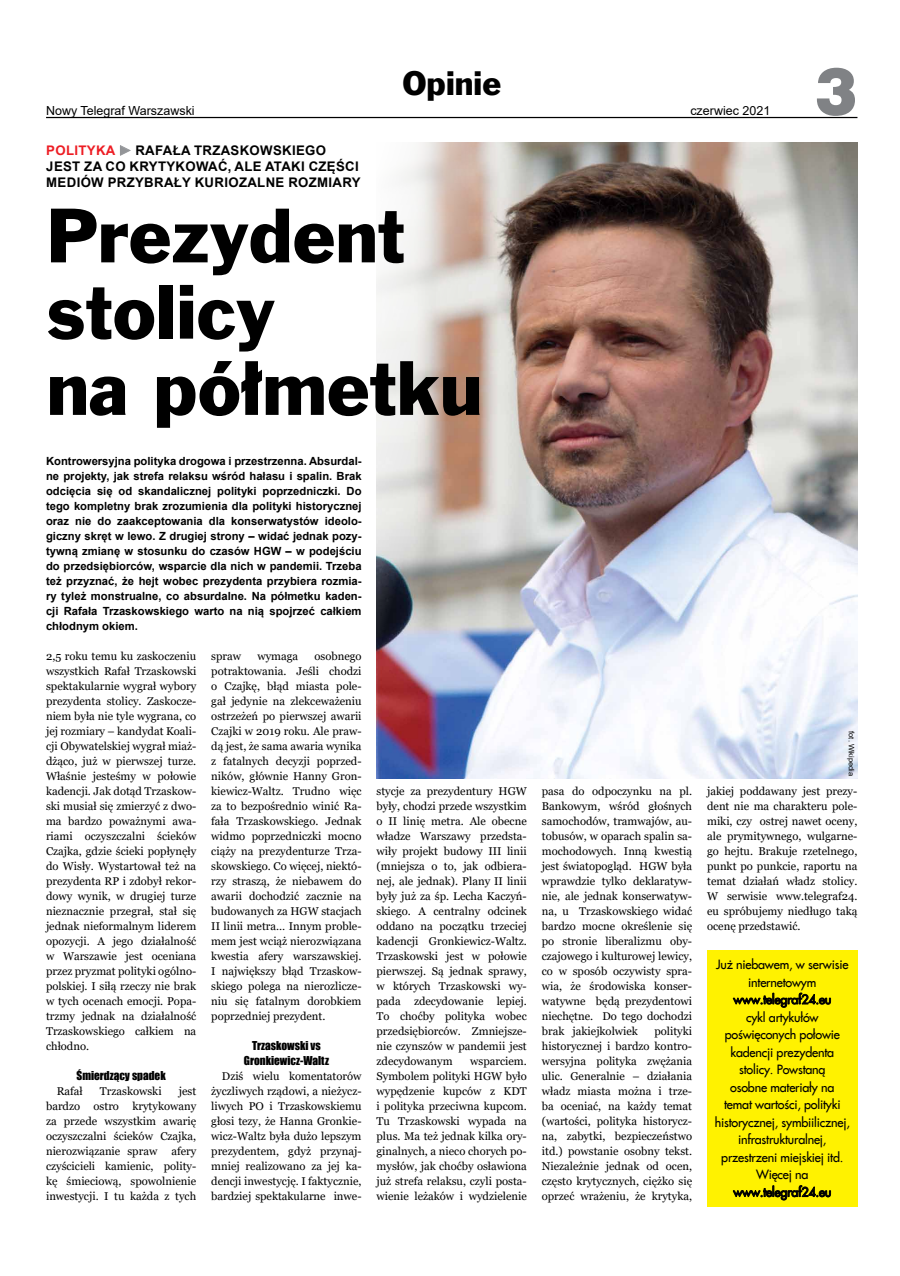
<style>
.page{position:relative;width:900px;height:1276px;background:#fff}
.page>*{position:absolute;margin:0;border:0;box-sizing:border-box;transform-origin:0 0}
.t1{font:70.5px/76.2px "Frank Goth EU";color:#000}
.t2{font:65px "Swis 721 Blk EU";color:#808285}
.t3{font:31px "Frank Goth EU";color:#000}
.t4{font:700 13.25px/15.9px "Arial";letter-spacing:.025em;color:#000}
.t5{font:12.5px/17.5px "Fujiyama 2";letter-spacing:-.015em;color:#000;text-align:center}
.t6{font:12.5px "Arial";color:#000}
.t7{font:11.25px/15px "Georgia";color:#000;text-align:justify}
.t8{font:700 11.25px/15px "Arial";color:#000;text-align:justify}
.t9{font:11.25px/15px "Impact";color:#000;text-align:center}
.t10{font:7.5px "Arial";color:#000}
.s1{color:#ed1d24}
.s2{font-family:"Impact";font-weight:400;color:#939598}
</style>
<div class="page">
<hr style="left:46px;top:117px;width:811px;height:1px;background:#000">
<img style="left:377px;top:142px;width:480px;height:636px">
<div style="left:707px;top:950px;width:150px;height:256px;background:#fff200"></div>
<svg style="left:732px;top:992px;width:99px;height:16px"></svg>
<svg style="left:732px;top:1185px;width:99px;height:15px"></svg>
<svg style="left:120px;top:145px;width:11px;height:11px"></svg>
<h3 class="t3" style="left:402px;top:64px;width:100px">Opinie</h3>
<p class="t6" style="left:46px;top:102px;width:150px">Nowy Telegraf Warszawski</p>
<p class="t6" style="left:690px;top:102px;width:81px">czerwiec 2021</p>
<p class="t4" style="left:46px;top:142px;width:316px"><span class="s1">POLITYKA</span> <span class="s2">►</span> Rafała Trzaskowskieg o<br>jest za co krytykować, ale ataki części mediów przybrały kuriozalne rozmiary</p>
<h1 class="t1" style="left:47px;top:204px;width:437px">Prezydent stolicy<br>na półmetku</h1>
<h2 class="t2" style="left:815px;top:50px;width:44px">3</h2>
<p class="t8" style="left:46px;top:454px;width:318px">Kontrowersyjna polityka drogowa i przestrzenna. Absurdal&shy;ne projekty, jak strefa relaksu wśród hałasu i spalin. Brak odcięcia się od skandalicznej polityki poprzedniczki. Do tego kompletny brak zrozumienia dla polityki historycznej oraz nie do zaakceptowania dla konserwatystów ideolo&shy;giczny skręt w lewo. Z drugiej strony – widać jednak pozy&shy;tywną zmianę w stosunku do czasów HGW – w podejściu do przedsiębiorców, wsparcie dla nich w pandemii. Trzeba też przyznać, że hejt wobec prezydenta przybiera rozmia&shy;ry tyleż monstrualne, co absurdalne. Na półmetku kaden&shy;cji Rafała Trzaskowskiego warto na nią spojrzeć całkiem chłodnym okiem.</p>
<p class="t7" style="left:46px;top:649px;width:152px">2,5 roku temu ku zaskoczeniu wszystkich Rafał Trzaskowski spektakularnie wygrał wybory prezydenta stolicy. Zaskocze&shy;niem była nie tyle wygrana, co jej rozmiary – kandydat Koali&shy;cji Obywatelskiej wygrał miaż&shy;dżąco, już w pierwszej turze.<br>Właśnie jesteśmy w połowie kadencji. Jak dotąd Trzaskow&shy;ski musiał się zmierzyć z dwo&shy;ma bardzo poważnymi awa&shy;riami oczyszczalni ścieków Czajka, gdzie ścieki popłynęły do Wisły. Wystartował też na prezydenta RP i zdobył rekor&shy;dowy wynik, w drugiej turze nieznacznie przegrał, stał się jednak nieformalnym liderem opozycji. A jego działalność w Warszawie jest oceniana przez pryzmat polityki ogólno&shy;polskiej. I siłą rzeczy nie brak w tych ocenach emocji. Popa&shy;trzmy jednak na działalność Trzaskowskiego całkiem na chłodno.</p>
<p class="t9" style="left:77px;top:1068px;width:91px">Śmierdzący spadek</p>
<p class="t7" style="left:57px;top:1084px;width:28px">Rafał</p>
<p class="t7" style="left:100px;top:1084px;width:63px">Trzaskowski</p>
<p class="t7" style="left:211px;top:649px;width:152px;text-indent:103px">osobnego potraktowania. Jeśli chodzi o Czajkę, błąd miasta pole&shy;gał jedynie na zlekceważeniu ostrzeżeń po pierwszej awarii Czajki w 2019 roku. Ale praw&shy;dą jest, że sama awaria wynika z fatalnych decyzji poprzed&shy;ników, głównie Hanny Gron&shy;kiewicz-Waltz. Trudno więc za to bezpośrednio winić Ra&shy;fała Trzaskowskiego. Jednak widmo poprzedniczki mocno ciąży na prezydenturze Trza&shy;skowskiego. Co więcej, niektó&shy;rzy straszą, że niebawem do awarii dochodzić zacznie na budowanych za HGW stacjach II linii metra… Innym proble&shy;mem jest wciąż nierozwiązana kwestia afery warszawskiej.<br>I największy błąd Trzaskow&shy;skiego polega na nierozlicze&shy;niu się fatalnym dorobkiem poprzedniej prezydent.</p>
<p class="t9" style="left:244px;top:1038px;width:87px">Trzaskowski vs<br>Gronkiewicz-Waltz</p>
<p class="t7" style="left:211px;top:1069px;width:152px;text-indent:11px">Dziś wielu komentatorów życzliwych rządowi, a nieżycz&shy;liwych PO i Trzaskowskiemu głosi tezy, że Hanna Gronkie&shy;wicz-Waltz była dużo lepszym prezydentem, gdyż przynaj&shy;mniej realizowano za jej ka&shy;dencji inwestycję. I faktycznie, bardziej spektakularne inwe-</p>
<p class="t7" style="left:211px;top:649px;width:31px">spraw</p>
<p class="t7" style="left:257px;top:649px;width:42px">wymaga</p>
<p class="t7" style="left:46px;top:1084px;width:152px;text-indent:133px">jest bardzo ostro krytykowany za przede wszystkim awarię oczyszczalni ścieków Czajka, nierozwiązanie spraw</p>
<p class="t7" style="left:46px;top:1144px;width:152px;text-indent:125px">afery czyścicieli kamienic, polity&shy;kę śmieciową, spowolnienie inwestycji. I tu każda z tych</p>
<p class="t7" style="left:377px;top:784px;width:152px">stycje za prezydentury HGW były, chodzi przede wszystkim o II linię metra. Ale obecne władze Warszawy przedsta&shy;wiły projekt budowy III linii (mniejsza o to, jak odbiera&shy;nej, ale jednak). Plany II linii były już za śp. Lecha Kaczyń&shy;skiego. A centralny odcinek oddano na początku trzeciej kadencji Gronkiewicz-Waltz.<br>Trzaskowski jest w połowie pierwszej. Są jednak sprawy, w których Trzaskowski wy&shy;pada zdecydowanie lepiej.<br>To choćby polityka wobec przedsiębiorców. Zmniejsze&shy;nie czynszów w pandemii jest zdecydowanym</p>
<p class="t7" style="left:377px;top:1054px;width:152px;text-indent:94px">wsparciem.<br>Symbolem polityki HGW było wypędzenie kupców z KDT i polityka przeciwna kupcom.<br>Tu Trzaskowski wypada na plus. Ma też jednak kilka ory&shy;ginalnych, a nieco chorych po&shy;mysłów, jak choćby osławiona już strefa relaksu, czyli posta&shy;wienie leżaków i wydzielenie</p>
<p class="t7" style="left:542px;top:783px;width:152px">pasa do odpoczynku na pl.<br>Bankowym, wśród głośnych samochodów, tramwajów, au&shy;tobusów, w oparach spalin sa&shy;mochodowych. Inną kwestią jest światopogląd. HGW była wprawdzie tylko deklaratyw&shy;nie, ale jednak konserwatyw&shy;na, u Trzaskowskiego widać bardzo mocne określenie się po stronie liberalizmu oby&shy;czajowego i kulturowej lewicy, co w sposób oczywisty spra&shy;wia, że środowiska konser&shy;watywne będą prezydentowi niechętne. Do tego dochodzi brak jakiejkolwiek</p>
<p class="t7" style="left:542px;top:1023px;width:152px;text-indent:113px">polityki historycznej i bardzo kontro&shy;wersyjna polityka zwężania ulic. Generalnie – działania władz miasta można i trze&shy;ba oceniać, na każdy temat (wartości, polityka historycz&shy;na, zabytki, bezpieczeństwo itd.) powstanie osobny tekst.<br>Niezależnie jednak od ocen, często krytycznych, ciężko się oprzeć wrażeniu, że krytyka,</p>
<p class="t10" style="left:857px;top:731px;width:47px;rotate:90deg">fot. Wikipedia</p>
<p class="t7" style="left:707px;top:783px;width:152px">jakiej poddawany jest prezy&shy;dent nie ma charakteru pole&shy;miki, czy ostrej nawet oceny, ale prymitywnego, wulgarne&shy;go hejtu. Brakuje rzetelnego, punkt po punkcie, raportu na temat działań władz stolicy.<br>W serwisie www.telegraf24. eu spróbujemy niedługo taką ocenę przedstawić.</p>
<p class="t5" style="left:715px;top:955px;width:137px">Już niebawem, w serwisie internetowym www.telegraf24.eu<br>cykl artykułów poświęconych połowie kadencji prezydenta stolicy. Powstaną<br>osobne materiały na temat wartości, polityki historycznej, symbiilicznej, infrastrukturalnej, przestrzeni miejskiej itd.<br>Więcej na www.telegraf24.eu</p>
</div>
